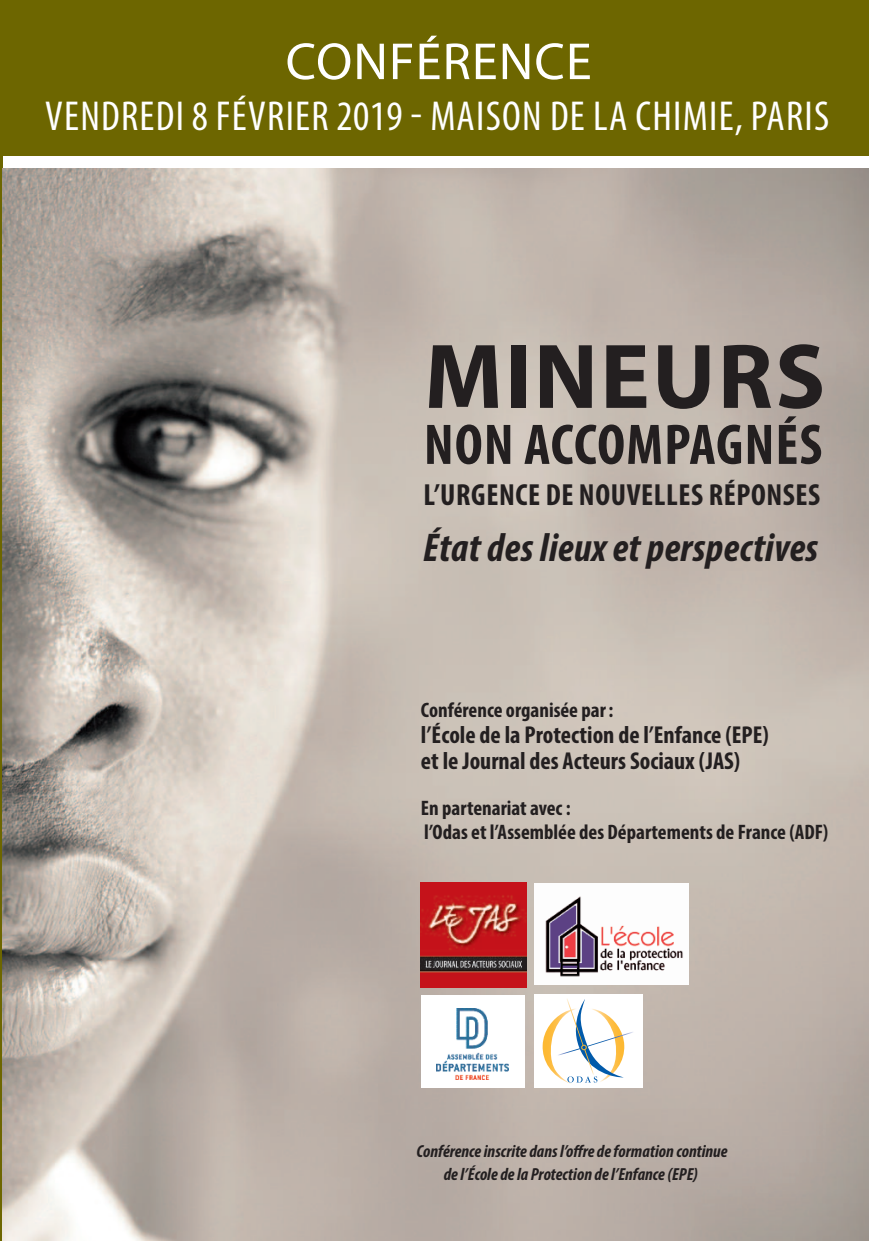
<style>
.page{position:relative;width:869px;height:1241px;background:#fff}
.page>*{position:absolute;margin:0;border:0;box-sizing:border-box;transform-origin:0 0}
.t1{font:700 92.75px "Myriad Pro";letter-spacing:.025em;color:#231f20}
.t2{font:700 condensed 57.75px "Myriad Pro";letter-spacing:.02em;color:#231f20}
.t3{font:52.5px "Myriad Pro";letter-spacing:.02em;color:#fff}
.t4{font:condensed 42px "Myriad Pro";letter-spacing:.03em;color:#fff}
.t5{font:italic 700 condensed 40.25px "Myriad Pro";letter-spacing:.01em;color:#231f20}
.t6{font:700 condensed 30.62px "Myriad Pro";letter-spacing:.02em;color:#231f20}
.t7{font:700 condensed 24.5px/26.2px "Myriad Pro";color:#231f20}
.t8{font:700 condensed 21px/24.5px "Myriad Pro";color:#231f20}
.t9{font:italic 700 condensed 17.5px/22.8px "Myriad Pro";color:#231f20;text-align:center}
</style>
<div class="page">
<hr style="left:0;top:0;width:2px;height:1240px;background:#6d6600">
<div style="left:1px;top:0;width:867px;height:156px;background:#6d6600"></div>
<img style="left:2px;top:168px;width:866px;height:1072px">
<img style="left:420px;top:882px;width:106px;height:105px">
<div style="left:421px;top:995px;width:103px;height:93px;background:#fff"></div>
<img style="left:436px;top:1008px;width:72px;height:71px">
<img style="left:534px;top:883px;width:153px;height:101px">
<div style="left:533px;top:993px;width:109px;height:94px;background:#fff"></div>
<svg style="left:542px;top:999px;width:91px;height:85px"></svg>
<h3 class="t3" style="left:285px;top:42px;width:307px">CONFÉRENCE</h3>
<h3 class="t4" style="left:45px;top:101px;width:785px">VENDREDI 8 FÉVRIER 2019 - MAISON DE LA CHIMIE, PARIS</h3>
<h1 class="t1" style="left:424px;top:342px;width:402px">MINEURS</h1>
<h2 class="t2" style="left:423px;top:424px;width:399px">NON ACCOMPAGNÉS</h2>
<h3 class="t6" style="left:423px;top:483px;width:398px">L’URGENCE DE NOUvELLES RÉPONSES</h3>
<h3 class="t5" style="left:423px;top:533px;width:396px">État des lieuxet perspectives</h3>
<p class="t8" style="left:421px;top:699px;width:194px">Conférence organisée par:</p>
<p class="t7" style="left:421px;top:723px;width:349px">l’École de la Protection de l’Enfance (EPE) et le Journal des Acteurs Sociaux (JAS)</p>
<p class="t8" style="left:421px;top:797px;width:409px">En partenariat avec :<br>l’Odas et l’Assemblée des Départements de France (ADF)</p>
<p class="t9" style="left:416px;top:1141px;width:312px">Conférenceinscrite dansl’offre deformation continue del’École dela Protection del’Enfance(EPE)</p>
</div>
